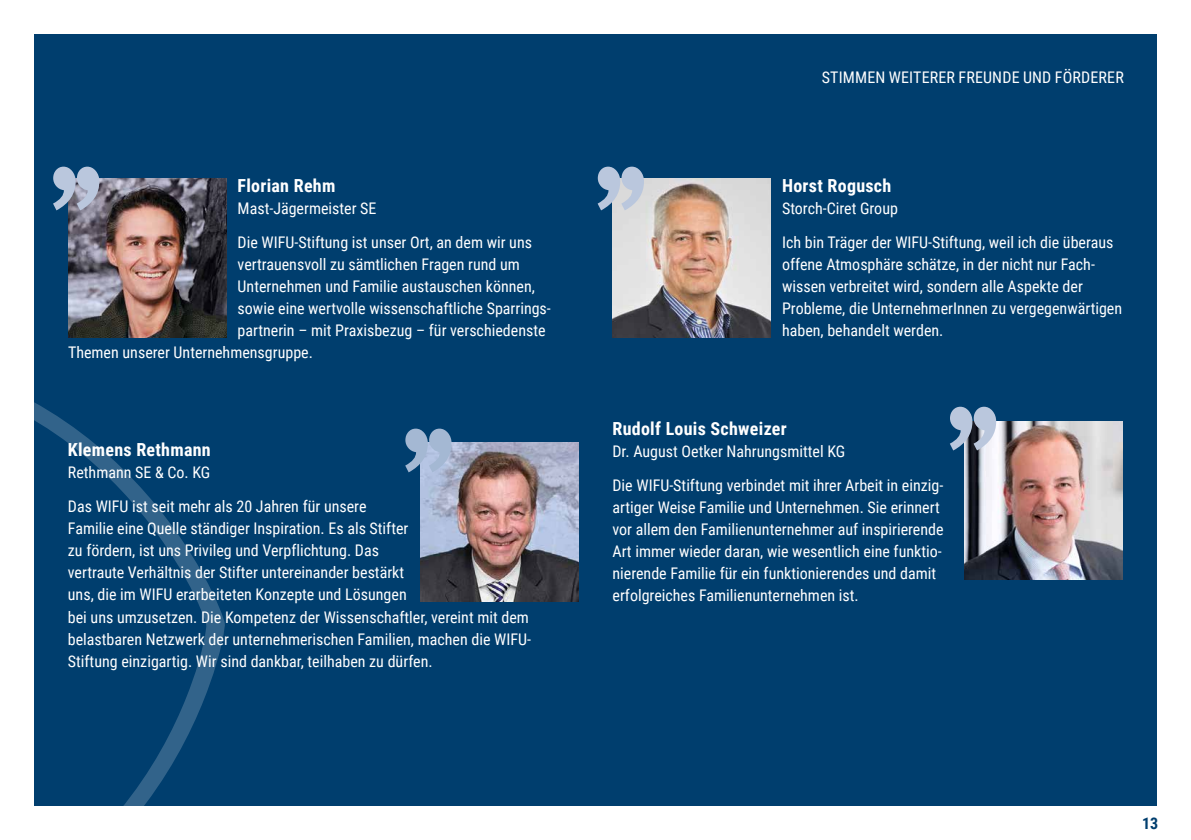
<style>
.page{position:relative;width:1191px;height:840px;background:#fff}
.page>*{position:absolute;margin:0;border:0;box-sizing:border-box;transform-origin:0 0}
.t1{font:700 18px "Roboto Condensed";letter-spacing:.015em;color:#fff}
.t2{font:16px/22px "Roboto Condensed";color:#fff}
.t3{font:700 16px "Roboto Condensed";color:#003e6e}
</style>
<div class="page">
<div style="left:34px;top:34px;width:1123px;height:771px;background:#003e6e"></div>
<svg style="left:34px;top:402px;width:193px;height:404px"></svg>
<img style="left:68px;top:179px;width:158px;height:158px">
<img style="left:612px;top:179px;width:158px;height:158px">
<img style="left:964px;top:421px;width:159px;height:158px">
<img style="left:420px;top:442px;width:158px;height:158px">
<svg style="left:53px;top:166px;width:46px;height:44px;background:#90a2bb"></svg>
<svg style="left:405px;top:428px;width:46px;height:44px"></svg>
<svg style="left:597px;top:166px;width:47px;height:44px"></svg>
<svg style="left:950px;top:406px;width:46px;height:44px;background:#8da0b7"></svg>
<p class="t1" style="left:238px;top:173px;width:99px">Florian Rehm</p>
<p class="t2" style="left:238px;top:191px;width:296px;line-height:34px">Mast-Jägermeister SE<br>Die WIFU-Stiftung ist unser Ort, an dem wir uns</p>
<p class="t2" style="left:238px;top:253px;width:284px">vertrauensvoll zu sämtlichen Fragen rund um</p>
<p class="t2" style="left:238px;top:275px;width:299px">Unternehmen und Familie austauschen können,</p>
<p class="t2" style="left:238px;top:297px;width:314px">sowie eine wertvolle wissenschaftliche Sparrings-</p>
<p class="t2" style="left:238px;top:319px;width:309px">partnerin – mit Praxisbezug – für verschiedenste</p>
<p class="t2" style="left:68px;top:341px;width:246px">Themen unserer Unternehmensgruppe.</p>
<p class="t1" style="left:68px;top:437px;width:144px">Klemens Rethmann</p>
<p class="t2" style="left:68px;top:455px;width:300px;line-height:34px">Rethmann SE &amp; Co. KG<br>Das WIFU ist seit mehr als 20 Jahren für unsere</p>
<p class="t2" style="left:68px;top:517px;width:464px">Familie eine Quelle ständiger Inspiration. Es als Stifter<br>zu fördern, ist uns Privileg und Verpflichtung. Das<br>vertraute Verhältnis der Stifter untereinander bestärkt<br>uns, die im WIFU erarbeiteten Konzepte und Lösungen<br>bei uns umzusetzen. Die Kompetenz der Wissenschaftler, vereint mit dem belastbaren Netzwerk der unternehmerischen Familien, machen die WIFU-Stiftung einzigartig. Wir sind dankbar, teilhaben zu dürfen.</p>
<p class="t2" style="left:821px;top:66px;width:303px">STIMMEN WEITERER FREUNDE UND FÖRDERER</p>
<p class="t1" style="left:782px;top:173px;width:111px">Horst Rogusch</p>
<p class="t2" style="left:782px;top:191px;width:333px;line-height:34px">Storch-Ciret Group<br>Ich bin Träger der WIFU-Stiftung, weil ich die überaus</p>
<p class="t2" style="left:782px;top:253px;width:341px">offene Atmosphäre schätze, in der nicht nur Fach&shy;wissen verbreitet wird, sondern alle Aspekte der Probleme, die UnternehmerInnen zu vergegenwärtigen haben, behandelt werden.</p>
<p class="t1" style="left:612px;top:415px;width:176px">Rudolf Louis Schweizer</p>
<p class="t2" style="left:612px;top:433px;width:332px;line-height:34px">Dr. August Oetker Nahrungsmittel KG<br>Die WIFU-Stiftung verbindet mit ihrer Arbeit in einzig-</p>
<p class="t2" style="left:612px;top:495px;width:333px">artiger Weise Familie und Unternehmen. Sie erinnert vor allem den Familienunternehmer auf inspirierende Art immer wieder daran, wie wesentlich eine funktio&shy;nierende Familie für ein funktionierendes und damit erfolgreiches Familienunternehmen ist.</p>
<p class="t3" style="left:1142px;top:811px;width:18px">13</p>
</div>
